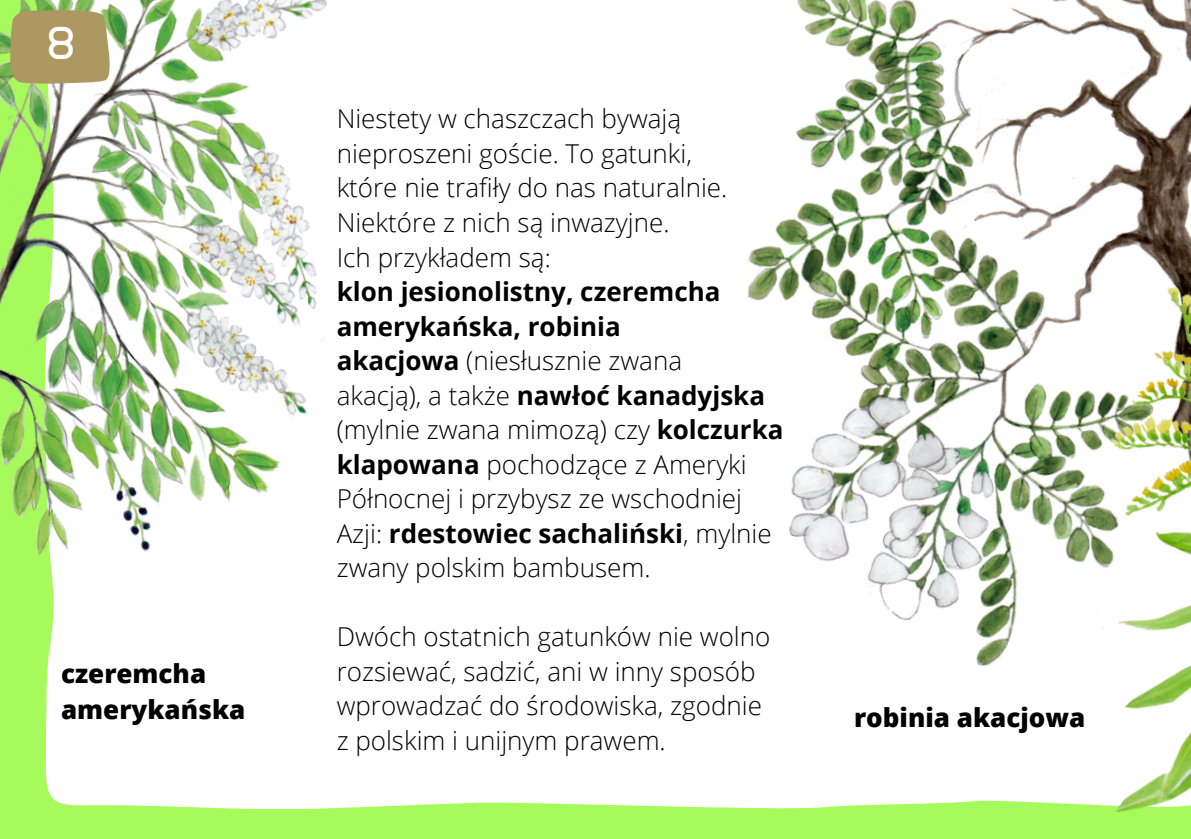
<style>
.page{position:relative;width:1191px;height:839px;background:#fff}
.page>*{position:absolute;margin:0;border:0;box-sizing:border-box;transform-origin:0 0}
.t1{font:500 37.8px "ADA Hybrid";color:#fff}
.t2{font:300 26px/34.4px "Open Sans";color:#000}
.t3{font:700 26px/34.4px "Open Sans";color:#000}
.t4{font:800 26px/36px "Open Sans";color:#000}
.s1{font-weight:700}
</style>
<div class="page">
<div style="left:0;top:0;width:1191px;height:838px;background:#a7fa5b"></div>
<div style="left:45px;top:0;width:1017px;height:808px;background:#fff"></div>
<img style="left:0;top:0;width:374px;height:682px">
<svg style="left:10px;top:10px;width:102px;height:74px;background:#ae9e66"></svg>
<img style="left:634px;top:0;width:557px;height:785px">
<img style="left:1062px;top:231px;width:129px;height:582px">
<p class="t1" style="left:47px;top:27px;width:30px">8</p>
<p class="t4" style="left:61px;top:654px;width:186px">czeremcha amerykańska</p>
<p class="t2" style="left:337px;top:101px;width:357px">Niestety w chaszczach bywają nieproszeni goście. To gatunki,</p>
<p class="t2" style="left:337px;top:170px;width:392px">które nie trafiły do nas naturalnie.<br>Niektóre z nich są inwazyjne.</p>
<p class="t2" style="left:337px;top:239px;width:216px">Ich przykładem są:</p>
<p class="t3" style="left:337px;top:274px;width:385px">klon jesionolistny, czeremcha amerykańska, robinia</p>
<h1 class="t2" style="left:337px;top:343px;width:347px"><span class="s1">akacjowa</span> (niesłusznie zwana</h1>
<p class="t2" style="left:337px;top:377px;width:448px">akacją), a także <span class="s1">nawłoć kanadyjska </span>(mylnie zwana mimozą) czy <span class="s1">kolczurka klapowana</span> pochodzące z Ameryki Północnej i przybysz ze wschodniej</p>
<h1 class="t2" style="left:337px;top:515px;width:437px">Azji: <span class="s1">rdestowiec sachaliński</span>, mylnie zwany polskim bambusem.</h1>
<p class="t2" style="left:337px;top:619px;width:435px">Dwóch ostatnich gatunków nie wolno rozsiewać, sadzić, ani w inny sposób wprowadzać do środowiska, zgodnie</p>
<p class="t2" style="left:337px;top:722px;width:331px">z polskim i unijnym prawem.</p>
<p class="t4" style="left:854px;top:699px;width:233px">robinia akacjowa</p>
</div>
